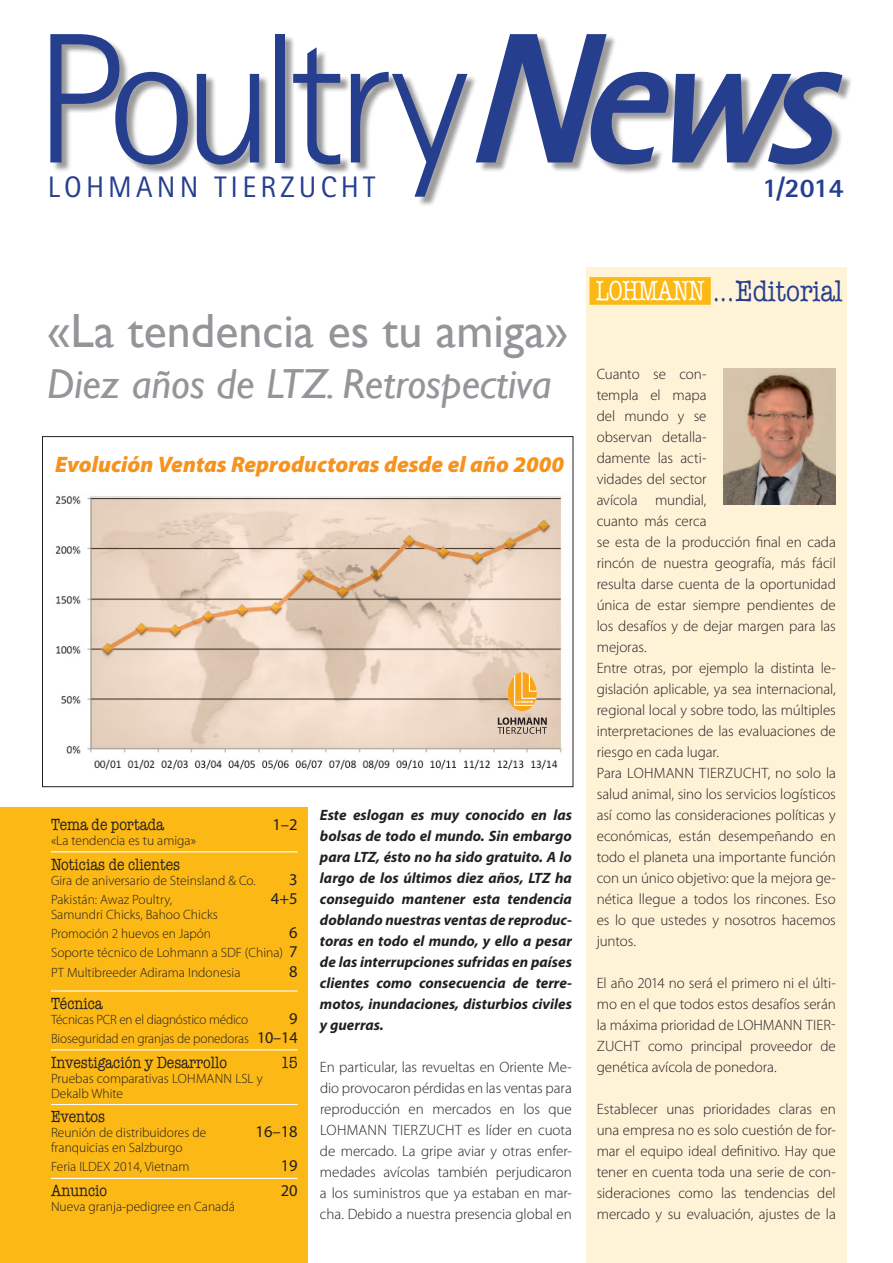
<style>
.page{position:relative;width:893px;height:1263px;background:#fff}
.page>*{position:absolute;margin:0;border:0;box-sizing:border-box;transform-origin:0 0}
.t1{font:300 186px "Rotis Sans Serif";letter-spacing:-.08em;color:#253f8e}
.t2{font:48px "Gill Sans";color:#939598}
.t3{font:italic 42px "Gill Sans";color:#939598}
.t4{font:30px "American Typewriter";color:#253f8e;scale:.85 1}
.t5{font:29.7px "Rotis Sans Serif";letter-spacing:.14em;color:#253f8e}
.t6{font:800 26.85px "Rotis Sans Serif";color:#253f8e}
.t7{font:italic 900 22.5px "Myriad Pro";color:#f7931d}
.t8{font:16.5px "American Typewriter";color:#231f20;scale:.85 1}
.t9{font:16.5px "Myriad Pro";color:#231f20}
.t10{font:300 15px/21px "Myriad Pro";letter-spacing:-.005em;color:#231f20;text-align:justify}
.t11{font:italic 700 15px/21px "Myriad Pro";color:#231f20;text-align:justify}
.t12{font:300 13.5px/19.2px "Myriad Pro";color:#231f20}
.s1{font-weight:800;font-style:italic}
.s2{font-weight:400;font-size:16.5px}
.s3{font-size:28.2px;color:#fff}
.s4{font-size:28.2px}
</style>
<div class="page">
<img style="left:55px;top:472px;width:519px;height:315px">
<img style="left:90px;top:497px;width:471px;height:251px">
<div style="left:0;top:808px;width:308px;height:455px;background:#fcb814"></div>
<div style="left:52px;top:35px;width:802px;height:172px;background:#231f20;opacity:.45"></div>
<hr style="left:51px;top:851px;width:247px;height:1px;background:#fff">
<hr style="left:51px;top:990px;width:247px;height:1px;background:#fff">
<hr style="left:51px;top:1049px;width:247px;height:1px;background:#fff">
<hr style="left:51px;top:1104px;width:247px;height:1px;background:#fff">
<hr style="left:51px;top:1178px;width:247px;height:1px;background:#fff">
<div style="left:586px;top:268px;width:260px;height:995px;background:#fef2d7"></div>
<div style="left:590px;top:277px;width:121px;height:28px;background:#fcb814;border:1px solid #fcb814"></div>
<img style="left:724px;top:369px;width:112px;height:136px">
<svg style="left:497px;top:717px;width:50px;height:17px"></svg>
<svg style="left:507px;top:672px;width:30px;height:39px"></svg>
<h1 class="t1" style="left:34px;top:-7px;width:859px">Poultry<span class="s1">News</span></h1>
<h3 class="t5" style="left:48px;top:169px;width:329px">LOHMANN TIERZUCHT</h3>
<h3 class="t6" style="left:762px;top:171px;width:83px">1/2014</h3>
<h2 class="t2" style="left:47px;top:303px;width:523px">«La tendencia es tu amiga»</h2>
<h3 class="t3" style="left:47px;top:360px;width:506px">Diez años de LTZ. Retrospectiva</h3>
<h3 class="t7" style="left:55px;top:449px;width:510px">Evolución Ventas Reproductoras desde el año 2000</h3>
<p class="t8" style="left:51px;top:812px;width:134px">Tema de portada</p>
<p class="t9" style="left:272px;top:815px;width:27px">1–2</p>
<p class="t12" style="left:51px;top:831px;width:146px">«La tendencia es tu amiga»</p>
<p class="t8" style="left:51px;top:851px;width:153px">Noticias de clientes</p>
<p class="t12" style="left:51px;top:871px;width:206px">Gira de aniversario de Steinsland &amp; Co.</p>
<p class="t9" style="left:289px;top:870px;width:10px">3</p>
<p class="t12" style="left:51px;top:890px;width:123px">Pakistán: Awaz Poultry,</p>
<p class="t9" style="left:271px;top:889px;width:28px">4+5</p>
<p class="t12" style="left:51px;top:905px;width:168px">Samundri Chicks, Bahoo Chicks<br>Promoción 2 huevos en Japón</p>
<p class="t9" style="left:289px;top:923px;width:10px">6</p>
<p class="t12" style="left:51px;top:943px;width:248px">Soporte técnico de Lohmann a SDF (China) <span class="s2">7<br></span>PT Multibreeder Adirama Indonesia</p>
<p class="t9" style="left:289px;top:962px;width:10px">8</p>
<p class="t8" style="left:51px;top:990px;width:62px">Técnica</p>
<p class="t12" style="left:51px;top:1010px;width:199px">Técnicas PCR en el diagnóstico médico</p>
<p class="t9" style="left:289px;top:1009px;width:10px">9</p>
<p class="t12" style="left:51px;top:1029px;width:248px">Bioseguridad en granjas de ponedoras <span class="s2">10–14</span></p>
<p class="t8" style="left:51px;top:1049px;width:209px">Investigación y Desarrollo</p>
<p class="t8" style="left:281px;top:1049px;width:21px">15</p>
<p class="t12" style="left:51px;top:1071px;width:213px;line-height:15px">Pruebas comparativas Lohmann LSL y<br>Dekalb White</p>
<p class="t8" style="left:51px;top:1104px;width:65px">Eventos</p>
<p class="t12" style="left:51px;top:1123px;width:157px">Reunión de distribuidores de</p>
<p class="t9" style="left:256px;top:1123px;width:44px">16–18</p>
<p class="t12" style="left:51px;top:1138px;width:140px">franquicias en Salzburgo<br>Feria ILDEX 2014, Vietnam</p>
<p class="t9" style="left:281px;top:1157px;width:18px">19</p>
<p class="t8" style="left:51px;top:1178px;width:68px">Anuncio</p>
<p class="t9" style="left:281px;top:1181px;width:18px">20</p>
<p class="t12" style="left:51px;top:1197px;width:185px">N ueva granja-pedigree en Canadá</p>
<p class="t11" style="left:320px;top:804px;width:254px">Este eslogan es muy conocido en las bolsas de todo el mundo. Sin embargo para LTZ, ésto no ha sido gratuito. A lo largo de los últimos diez años, LTZ ha conseguido mantener esta tendencia doblando nuestras ventas de reproduc&shy;toras en todo el mundo, y ello a pesar de las interrupciones sufridas en países clientes como consecuencia de terre&shy;motos, inundaciones, disturbios civiles y guerras.</p>
<p class="t10" style="left:320px;top:1057px;width:253px">En particular, las revueltas en Oriente Me&shy;dio provocaron pérdidas en las ventas para reproducción en mercados en los que Lohmann Tierzucht es líder en cuota de mercado. La gripe aviar y otras enfer&shy;medades avícolas también perjudicaron a los suministros que ya estaban en mar&shy;cha. Debido a nuestra presencia global en</p>
<h3 class="t4" style="left:596px;top:268px;width:292px"><span class="s3">LOHMANN</span> <span class="s4">. . .</span> Editorial</h3>
<p class="t10" style="left:597px;top:364px;width:241px;text-align:left">Cuanto se con-<br>templa el mapa<br>del mundo y se<br>observan detalla-<br>damente las acti-<br>vidades del sector<br>avícola mundial,<br>cuanto más cerca<br>se esta de la producción final en cada rincón de nuestra geografía, más fácil resulta darse cuenta de la oportunidad única de estar siempre pendientes de los desafíos y de dejar margen para las mejoras.<br>Entre otras, por ejemplo la distinta le&shy;gislación aplicable, ya sea internacional, regional local y sobre todo, las múltiples interpretaciones de las evaluaciones de riesgo en cada lugar.<br>Para Lohmann Tierzucht, no solo la salud animal, sino los servicios logísticos así como las consideraciones políticas y económicas, están desempeñando en todo el planeta una importante función con un único objetivo: que la mejora ge&shy;nética llegue a todos los rincones. Eso es lo que ustedes y nosotros hacemos juntos.</p>
<p class="t10" style="left:597px;top:973px;width:241px">El año 2014 no será el primero ni el últi&shy;mo en el que todos estos desafíos serán la máxima prioridad de LOH MANN Tier&shy;zucht como principal proveedor de genética avícola de ponedora.</p>
<p class="t10" style="left:597px;top:1099px;width:241px">Establecer unas prioridades claras en una empresa no es solo cuestión de for&shy;mar el equipo ideal definitivo. Hay que tener en cuenta toda una serie de con&shy;sideraciones como las tendencias del mercado y su evaluación, ajustes de la</p>
</div>
